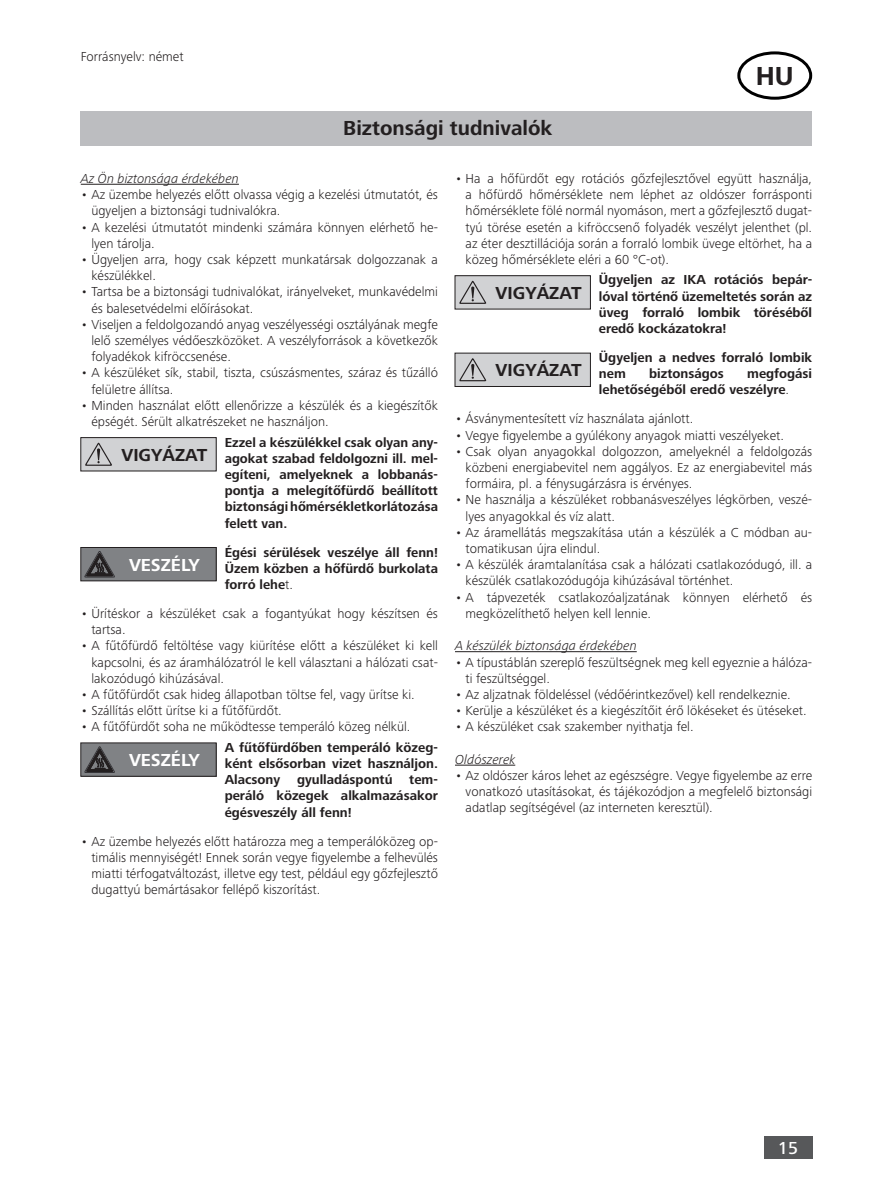
<style>
.page{position:relative;width:893px;height:1187px;background:#fff}
.page>*{position:absolute;margin:0;border:0;box-sizing:border-box;transform-origin:0 0}
.t1{font:700 27px "Frutiger Next IKA";color:#231f20}
.t2{font:700 21px "Frutiger Next IKA";color:#231f20}
.t3{font:700 18px "Frutiger Next IKA";color:#231f20}
.t4{font:700 18px "Frutiger Next IKA";color:#fff}
.t5{font:500 18px "Frutiger Next IKA";color:#fff}
.t6{font:300 13.5px/16.2px "Frutiger Next IKA";color:#231f20}
.t7{font:700 13.5px/16.2px "Frutiger Next IKA";color:#231f20;text-align:justify}
.t8{font:italic 300 13.5px "Frutiger Next IKA";color:#231f20}
.s1{font-weight:300}
</style>
<div class="page">
<div style="left:764px;top:1135px;width:48px;height:23px;background:#57585a"></div>
<hr style="left:81px;top:184px;width:158px;height:1px;background:#231f20">
<div style="left:81px;top:437px;width:135px;height:34px;background:#d1d2d4"></div>
<div style="left:80px;top:437px;width:137px;height:34px;border:1px solid #231f20"></div>
<svg style="left:85px;top:442px;width:27px;height:24px"></svg>
<div style="left:81px;top:547px;width:135px;height:34px;background:#808285"></div>
<div style="left:80px;top:547px;width:137px;height:34px;border:1px solid #231f20"></div>
<svg style="left:85px;top:551px;width:30px;height:26px"></svg>
<div style="left:81px;top:742px;width:135px;height:34px;background:#808285"></div>
<svg style="left:85px;top:746px;width:30px;height:26px"></svg>
<hr style="left:455px;top:651px;width:182px;height:1px;background:#231f20">
<hr style="left:455px;top:764px;width:60px;height:1px;background:#231f20">
<div style="left:455px;top:276px;width:135px;height:33px;background:#d1d2d4"></div>
<div style="left:455px;top:275px;width:136px;height:34px;border:1px solid #231f20"></div>
<svg style="left:459px;top:280px;width:27px;height:24px"></svg>
<div style="left:455px;top:353px;width:135px;height:33px;background:#d1d2d4"></div>
<div style="left:455px;top:353px;width:136px;height:34px;border:1px solid #231f20"></div>
<svg style="left:459px;top:358px;width:27px;height:24px"></svg>
<div style="left:81px;top:112px;width:731px;height:34px;background:#bcbdc0"></div>
<div style="left:737px;top:51px;width:75px;height:49px;border:3px solid #000;border-radius:50%"></div>
<p class="t6" style="left:81px;top:49px;width:104px">Forrásnyelv: német</p>
<h2 class="t2" style="left:343px;top:116px;width:211px">Biztonsági tudnivalók</h2>
<h1 class="t1" style="left:756px;top:61px;width:39px">HU</h1>
<p class="t8" style="left:81px;top:171px;width:160px">Az Ön biztonsága érdekében</p>
<p class="t6" style="left:91px;top:186px;width:348px;text-indent:-11px">• Az üzembe helyezés előtt olvassa végig a kezelési útmutatót, és ügyeljen a biztonsági tudnivalókra.</p>
<p class="t6" style="left:91px;top:219px;width:348px;text-indent:-11px">• A kezelési útmutatót mindenki számára könnyen elérhető he&shy;lyen tárolja.</p>
<p class="t6" style="left:91px;top:251px;width:348px;text-indent:-11px">• Ügyeljen arra, hogy csak képzett munkatársak dolgozzanak a készülékkel.</p>
<p class="t6" style="left:91px;top:284px;width:348px;text-indent:-11px">• Tartsa be a biztonsági tudnivalókat, irányelveket, munkavédelmi és balesetvédelmi előírásokat.</p>
<p class="t6" style="left:91px;top:316px;width:348px;text-align:justify;text-indent:-11px">• Viseljen a feldolgozandó anyag veszélyességi osztályának megfe lelő személyes védőeszközöket. A veszélyforrások a következők folyadékok kifröccsenése.</p>
<p class="t6" style="left:91px;top:365px;width:348px;text-indent:-11px">• A készüléket sík, stabil, tiszta, csúszásmentes, száraz és tűzálló felületre állítsa.</p>
<p class="t6" style="left:91px;top:397px;width:348px;text-indent:-11px">• Minden használat előtt ellenőrizze a készülék és a kiegészítők épségét. Sérült alkatrészeket ne használjon.</p>
<h3 class="t3" style="left:121px;top:444px;width:88px">VIGYÁZAT</h3>
<p class="t7" style="left:225px;top:434px;width:215px">Ezzel a készülékkel csak olyan any&shy;agokat szabad feldolgozni ill. mel&shy;egíteni, amelyeknek a lobbanás&shy;pontja a melegítőfürdő beállított biztonsági hőmérsékletkorlátozása felett van.</p>
<h3 class="t4" style="left:129px;top:554px;width:72px">VESZÉLY</h3>
<p class="t7" style="left:225px;top:544px;width:215px">Égési sérülések veszélye áll fenn!<br>Üzem közben a hőfürdő burkolata forró lehe<span class="s1">t.</span></p>
<p class="t6" style="left:91px;top:605px;width:348px;text-indent:-11px">• Ürítéskor a készüléket csak a fogantyúkat hogy készítsen és tartsa.</p>
<p class="t6" style="left:91px;top:637px;width:348px;text-align:justify;text-indent:-11px">• A fűtőfürdő feltöltése vagy kiürítése előtt a készüléket ki kell kapcsolni, és az áramhálózatról le kell választani a hálózati csat&shy;lakozódugó kihúzásával.</p>
<p class="t6" style="left:81px;top:686px;width:335px">• A fűtőfürdőt csak hideg állapotban töltse fel, vagy ürítse ki.</p>
<p class="t6" style="left:81px;top:702px;width:203px">• Szállítás előtt ürítse ki a fűtőfürdőt.</p>
<p class="t6" style="left:81px;top:718px;width:331px">• A fűtőfürdőt soha ne működtesse temperáló közeg nélkül.</p>
<h3 class="t4" style="left:129px;top:749px;width:72px">VESZÉLY</h3>
<p class="t7" style="left:225px;top:739px;width:215px">A fűtőfürdőben temperáló közeg&shy;ként elsősorban vizet használjon.<br>Alacsony gyulladáspontú tem&shy;peráló közegek alkalmazásakor égésveszély áll fenn!</p>
<p class="t6" style="left:91px;top:833px;width:348px;text-align:justify;text-indent:-11px">• Az üzembe helyezés előtt határozza meg a temperálóközeg op&shy;timális mennyiségét! Ennek során vegye figyelembe a felhevülés miatti térfogatváltozást, illetve egy test, például egy gőzfejlesztő dugattyú bemártásakor fellépő kiszorítást.</p>
<p class="t6" style="left:466px;top:170px;width:348px;text-align:justify;text-indent:-11px">• Ha a hőfürdőt egy rotációs gőzfejlesztővel együtt használja, a hőfürdő hőmérséklete nem léphet az oldószer forrásponti hőmérséklete fölé normál nyomáson, mert a gőzfejlesztő dugat&shy;tyú törése esetén a kifröccsenő folyadék veszélyt jelenthet (pl. az éter desztillációja során a forraló lombik üvege eltörhet, ha a közeg hőmérséklete eléri a 60 °C-ot).</p>
<h3 class="t3" style="left:496px;top:282px;width:88px">VIGYÁZAT</h3>
<p class="t7" style="left:599px;top:272px;width:215px">Ügyeljen az IKA rotációs bepár&shy;lóval történő üzemeltetés során az üveg forraló lombik töréséből eredő kockázatokra!</p>
<h3 class="t3" style="left:496px;top:360px;width:88px">VIGYÁZAT</h3>
<p class="t7" style="left:599px;top:350px;width:215px">Ügyeljen a nedves forraló lombik nem</p>
<p class="t7" style="left:599px;top:366px;width:215px;text-indent:148px">megfogási lehetőségéből eredő veszélyre<span class="s1">.</span></p>
<p class="t6" style="left:455px;top:411px;width:240px">• Ásványmentesített víz használata ajánlott.</p>
<p class="t6" style="left:455px;top:427px;width:330px">• Vegye figyelembe a gyúlékony anyagok miatti veszélyeket.</p>
<p class="t6" style="left:466px;top:443px;width:348px;text-align:justify;text-indent:-11px">• Csak olyan anyagokkal dolgozzon, amelyeknél a feldolgozás közbeni energiabevitel nem aggályos. Ez az energiabevitel más formáira, pl. a fénysugárzásra is érvényes.</p>
<p class="t6" style="left:466px;top:492px;width:348px;text-indent:-11px">• Ne használja a készüléket robbanásveszélyes légkörben, veszé&shy;lyes anyagokkal és víz alatt.</p>
<p class="t6" style="left:466px;top:524px;width:348px;text-indent:-11px">• Az áramellátás megszakítása után a készülék a C módban au&shy;tomatikusan újra elindul.</p>
<p class="t6" style="left:466px;top:556px;width:348px;text-indent:-11px">• A készülék áramtalanítása csak a hálózati csatlakozódugó, ill. a készülék csatlakozódugója kihúzásával történhet.</p>
<p class="t6" style="left:466px;top:589px;width:348px;text-indent:-11px">• A tápvezeték csatlakozóaljzatának könnyen elérhető és megközelíthető helyen kell lennie.</p>
<p class="t8" style="left:455px;top:638px;width:183px">A készülék biztonsága érdekében</p>
<p class="t6" style="left:466px;top:654px;width:348px;text-indent:-11px">• A típustáblán szereplő feszültségnek meg kell egyeznie a hálóza&shy;ti feszültséggel.</p>
<p class="t6" style="left:455px;top:686px;width:337px">• Az aljzatnak földeléssel (védőérintkezővel) kell rendelkeznie.</p>
<p class="t6" style="left:455px;top:702px;width:353px">• Kerülje a készüléket és a kiegészítőit érő lökéseket és ütéseket.</p>
<p class="t6" style="left:455px;top:718px;width:240px">• A készüléket csak szakember nyithatja fel.</p>
<p class="t8" style="left:455px;top:751px;width:62px">Oldószerek</p>
<p class="t6" style="left:466px;top:767px;width:348px;text-align:justify;text-indent:-11px">• Az oldószer káros lehet az egészségre. Vegye figyelembe az erre vonatkozó utasításokat, és tájékozódjon a megfelelő biztonsági adatlap segítségével (az interneten keresztül).</p>
<p class="t7" style="left:649px;top:366px;width:76px">biztonságos</p>
<h3 class="t5" style="left:778px;top:1137px;width:22px">15</h3>
</div>
